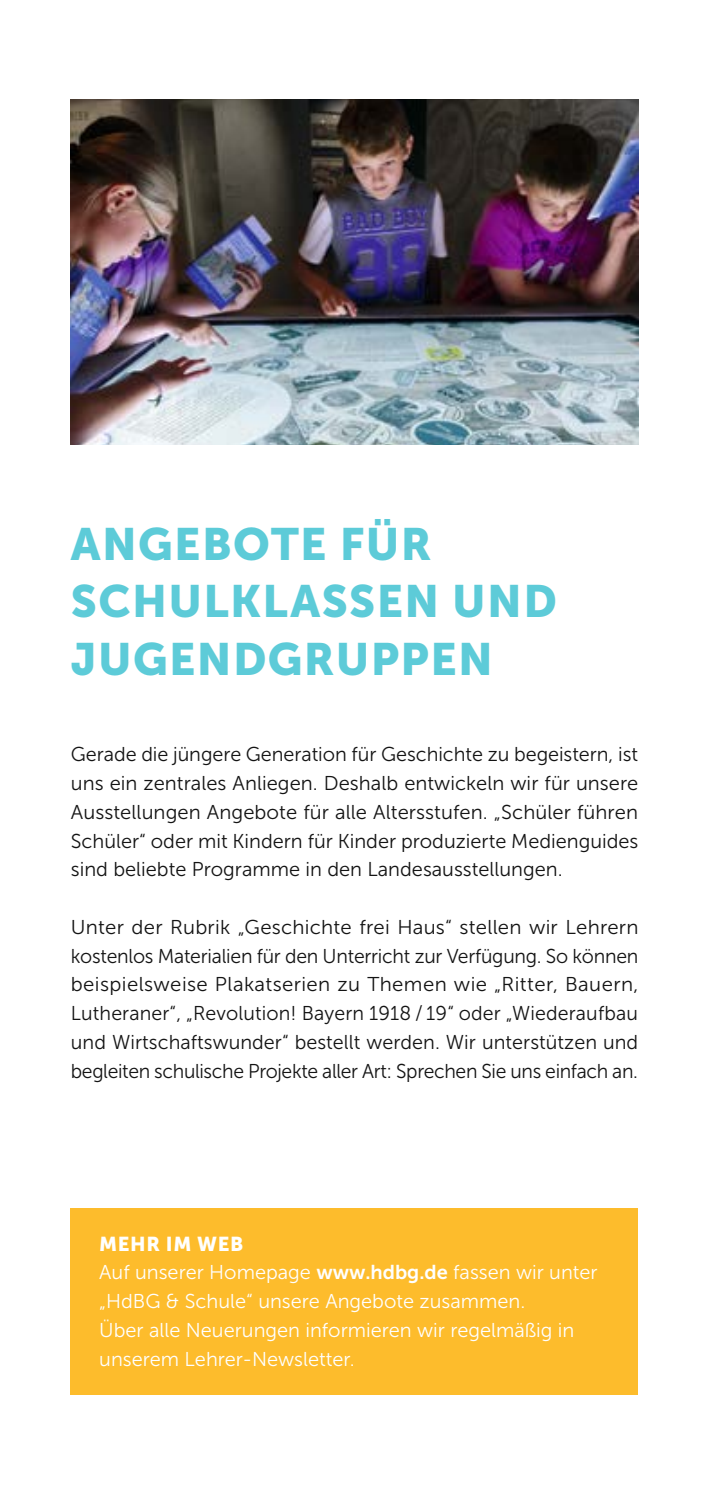
<style>
.page{position:relative;width:709px;height:1489px;background:#fff}
.page>*{position:absolute;margin:0;border:0;box-sizing:border-box;transform-origin:0 0}
.t1{font:45px/57.5px "Museo Sans 900";letter-spacing:.03em;color:#5dcbd8}
.t2{font:20px/28.8px "Museo Sans 300";letter-spacing:-.01em;color:#141414;text-align:justify}
.t3{font:20px/28.8px "Museo Sans 300";color:#fff}
.t4{font:20px "Museo Sans 900";letter-spacing:.03em;color:#fff}
.s1{font-family:"Museo Sans 700"}
</style>
<div class="page">
<img style="left:71px;top:100px;width:567px;height:345px">
<div style="left:71px;top:1207px;width:567px;height:186px;background:#fdbc2c"></div>
<h1 class="t1" style="left:71px;top:515px;width:487px">ANGEBOTE FÜR<br>SCHULKLASSEN UND<br>JUGENDGRUPPEN</h1>
<p class="t2" style="left:71px;top:740px;width:569px">Gerade die jüngere Generation für Geschichte zu begeistern, ist uns ein zentrales Anliegen. Deshalb entwickeln wir für unsere Ausstellungen Angebote für alle Altersstufen. „Schüler führen Schüler“ oder mit Kindern für Kinder produzierte Medienguides sind beliebte Programme in den Landesausstellungen.</p>
<p class="t2" style="left:71px;top:912px;width:569px">Unter der Rubrik „Geschichte frei Haus“ stellen wir Lehrern kostenlos Materialien für den Unterricht zur Verfügung. So können beispielsweise Plakatserien zu Themen wie „Ritter, Bauern, Lutheraner“, „Revolution! Bayern 1918 / 19“ oder „Wiederaufbau und Wirtschaftswunder“ bestellt werden. Wir unterstützen und begleiten schulische Projekte aller Art: Sprechen Sie uns einfach an.</p>
<p class="t4" style="left:99px;top:1232px;width:146px">MEHR IM WEB</p>
<p class="t3" style="left:99px;top:1258px;width:500px">Auf unserer Homepage <span class="s1">www.hdbg.de</span> fassen wir unter „HdBG &amp; Schule“ unsere Angebote zusammen.<br>Über alle Neuerungen informieren wir regelmäßig in unserem Lehrer-Newsletter.</p>
</div>
